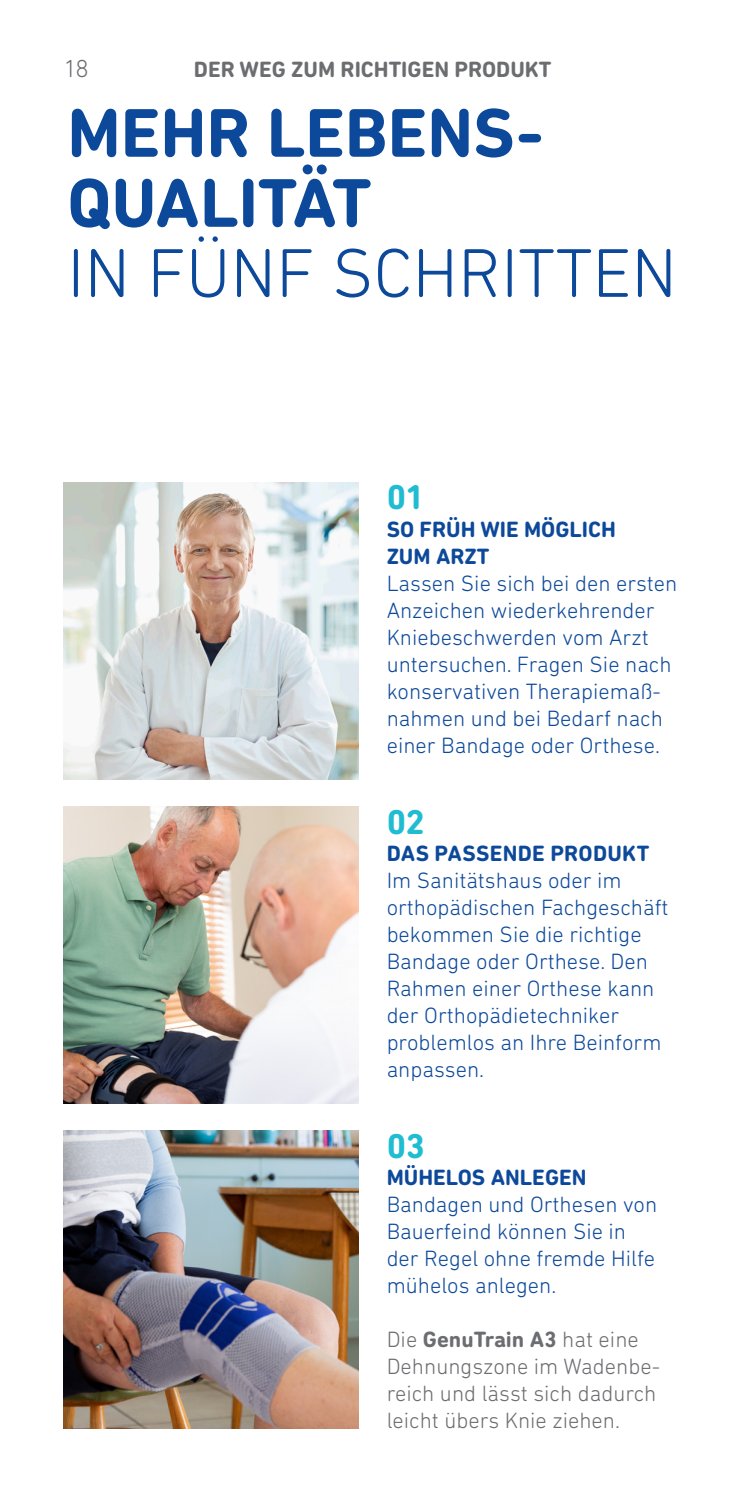
<style>
.page{position:relative;width:745px;height:1489px;background:#fff}
.page>*{position:absolute;margin:0;border:0;box-sizing:border-box;transform-origin:0 0}
.t1{font:700 70px/70px "DIN Next Rounded LT Pro";color:#0d499a}
.t2{font:300 70px "DIN Next Rounded LT Pro";color:#0d499a}
.t3{font:700 35px "DIN Next Rounded LT Pro";color:#20bdd2}
.t4{font:300 25px "DIN Next Rounded LT Pro";color:#6c6d70}
.t5{font:300 22.5px/27px "DIN Next Rounded LT Pro";color:#0d499a}
.t6{font:300 22.5px/27px "DIN Next Rounded LT Pro";color:#6c6d70}
.t7{font:700 22.5px/27px "DIN Next Rounded LT Pro";color:#0d499a}
.t8{font:700 22.5px "DIN Next Rounded LT Pro";color:#6c6d70}
.s1{font-weight:700}
</style>
<div class="page">
<img style="left:64px;top:482px;width:294px;height:297px">
<img style="left:64px;top:806px;width:294px;height:297px">
<img style="left:64px;top:1130px;width:294px;height:297px">
<p class="t4" style="left:64px;top:54px;width:26px">18</p>
<p class="t8" style="left:194px;top:56px;width:359px">DER WEG ZUM RICHTIGEN PRODUKT</p>
<h1 class="t1" style="left:67px;top:98px;width:472px">MEHR LEBENS-<br>QUALITÄT</h1>
<h1 class="t2" style="left:67px;top:233px;width:610px">IN FÜNF SCHRITTEN</h1>
<h2 class="t3" style="left:386px;top:476px;width:40px">01</h2>
<p class="t7" style="left:386px;top:515px;width:231px">SO FRÜH WIE MÖGLICH<br>ZUM ARZT</p>
<p class="t5" style="left:386px;top:569px;width:292px">Lassen Sie sich bei den ersten<br>Anzeichen wiederkehrender<br>Kniebeschwerden vom Arzt untersuchen. Fragen Sie nach konservativen Therapiemaß&shy;nahmen und bei Bedarf nach einer Bandage oder Orthese.</p>
<h2 class="t3" style="left:386px;top:801px;width:40px">02</h2>
<p class="t7" style="left:386px;top:839px;width:264px">DAS PASSENDE PRODUKT</p>
<p class="t5" style="left:386px;top:866px;width:283px">Im Sanitätshaus oder im orthopädischen Fachgeschäft bekommen Sie die richtige<br>Bandage oder Orthese. Den<br>Rahmen einer Orthese kann der Orthopädietechniker problemlos an Ihre Beinform anpassen.</p>
<h2 class="t3" style="left:386px;top:1125px;width:40px">03</h2>
<p class="t7" style="left:386px;top:1163px;width:201px">MÜHELOS ANLEGEN</p>
<p class="t5" style="left:386px;top:1190px;width:272px">Bandagen und Orthesen von<br>Bauerfeind können Sie in der Regel ohne fremde Hilfe mühelos anlegen.</p>
<p class="t6" style="left:386px;top:1325px;width:275px">Die <span class="s1">GenuTrain A3</span> hat eine<br>Dehnungszone im Wadenbe&shy;reich und lässt sich dadurch leicht übers Knie ziehen.</p>
</div>
